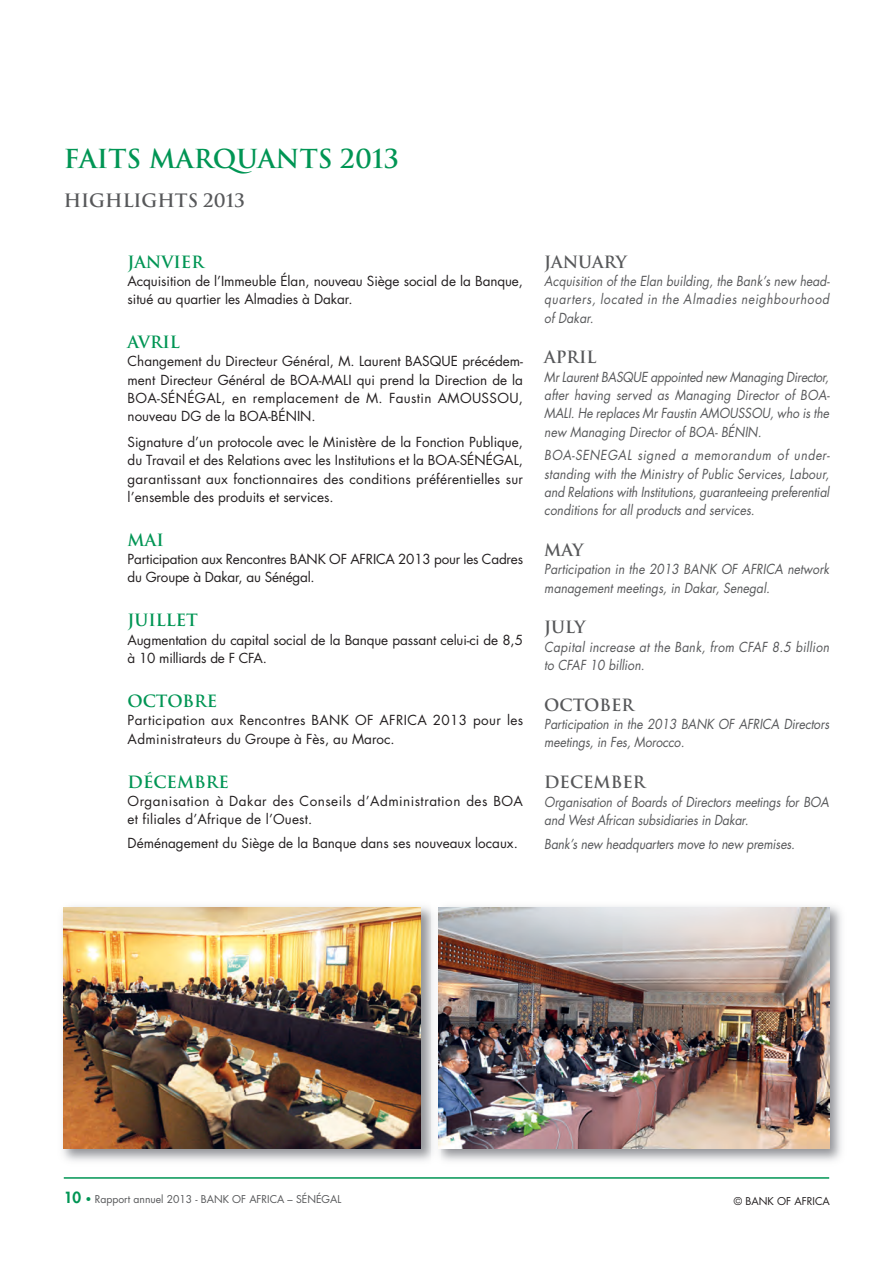
<style>
.page{position:relative;width:893px;height:1263px;background:#fff}
.page>*{position:absolute;margin:0;border:0;box-sizing:border-box;transform-origin:0 0}
.t1{font:700 25.5px "Trajan";color:#009554}
.t2{font:700 18px "Trajan";color:#57585a}
.t3{font:700 16.5px "Trajan";color:#009554}
.t4{font:700 16.5px "Trajan";color:#57585a}
.t5{font:italic 13.5px/18.3px "Futura";color:#57585a;text-align:justify;scale:.9 1}
.t6{font:13.5px/18.3px "Futura";color:#231f20}
.t7{font:13.5px/18.3px "Futura";letter-spacing:.03em;color:#231f20}
.t8{font:13.5px/18.3px "Futura";letter-spacing:.035em;color:#231f20}
.t9{font:italic 13.5px/18.3px "Futura";letter-spacing:.02em;color:#57585a;scale:.9 1}
.t10{font:10.5px "Futura";color:#57585a}
.t11{font:10.5px "Futura";color:#231f20}
.s1{font-weight:800;font-size:15px;color:#009554}
.s2{color:#009554}
</style>
<div class="page">
<hr style="left:64px;top:1177px;width:765px;height:2px;background:#009554">
<img style="left:62px;top:906px;width:780px;height:255px">
<img style="left:64px;top:908px;width:357px;height:240px">
<img style="left:439px;top:908px;width:390px;height:240px">
<h1 class="t1" style="left:64px;top:144px;width:337px">FAITS MARQUANTS 2013</h1>
<h2 class="t2" style="left:64px;top:190px;width:183px">HIGHLIGHTS 2013</h2>
<p class="t3" style="left:128px;top:252px;width:78px">JANVIER</p>
<p class="t6" style="left:128px;top:273px;width:397px">Acquisition de l’Immeuble Élan, nouveau Siège social de la Banque, situé au quartier les Almadies à Dakar.</p>
<p class="t3" style="left:128px;top:333px;width:54px">AVRIL</p>
<p class="t6" style="left:128px;top:353px;width:397px;text-align:justify">Changement du Directeur Général, M. Laurent BASQUE précédem&shy;ment Directeur Général de BOA-MALI qui prend la Direction de la BOA-SÉNÉGAL, en remplacement de M. Faustin AMOUSSOU, nouveau DG de la BOA-BÉNIN.</p>
<p class="t6" style="left:128px;top:434px;width:397px;text-align:justify">Signature d’un protocole avec le Ministère de la Fonction Publique, du Travail et des Relations avec les Institutions et la BOA-SÉNÉGAL, garantissant aux fonctionnaires des conditions préférentielles sur l’ensemble des produits et services.</p>
<p class="t3" style="left:128px;top:530px;width:38px">MAI</p>
<p class="t6" style="left:128px;top:551px;width:397px">Participation aux Rencontres BANK OF AFRICA 2013 pour les Cadres du Groupe à Dakar, au Sénégal.</p>
<p class="t3" style="left:128px;top:611px;width:72px">JUILLET</p>
<p class="t6" style="left:128px;top:632px;width:397px">Augmentation du capital social de la Banque passant celui-ci de 8,5 à 10 milliards de F CFA.</p>
<p class="t3" style="left:128px;top:692px;width:91px">OCTOBRE</p>
<p class="t7" style="left:128px;top:712px;width:397px">Participation aux Rencontres BANK OF AFRICA 2013 pour les<br>Administrateurs du Groupe à Fès, au Maroc.</p>
<p class="t3" style="left:128px;top:772px;width:103px">DÉCEMBRE</p>
<p class="t8" style="left:128px;top:793px;width:397px">Organisation à Dakar des Conseils d’Administration des BOA et filiales d’Afrique de l’Ouest.</p>
<p class="t6" style="left:128px;top:835px;width:392px">Déménagement du Siège de la Banque dans ses nouveaux locaux.</p>
<p class="t4" style="left:544px;top:252px;width:84px">JANUARY</p>
<p class="t5" style="left:544px;top:273px;width:319px">Acquisition of the Elan building, the Bank’s new head&shy;quarters, located in the Almadies neighbourhood of Dakar.</p>
<p class="t4" style="left:544px;top:348px;width:54px">APRIL</p>
<p class="t5" style="left:544px;top:369px;width:319px">Mr Laurent BASQUE appointed new Managing Director, after having served as Managing Director of BOA-MALI. He replaces Mr Faustin AMOUSSOU, who is the new Managing Director of BOA- BÉNIN.</p>
<p class="t5" style="left:544px;top:447px;width:319px">BOA-SENEGAL signed a memorandum of under&shy;standing with the Ministry of Public Services, Labour, and Relations with Institutions, guaranteeing preferential conditions for all products and services.</p>
<p class="t4" style="left:544px;top:541px;width:41px">MAY</p>
<p class="t5" style="left:544px;top:561px;width:318px">Participation in the 2013 BANK OF AFRICA network management meetings, in Dakar, Senegal.</p>
<p class="t4" style="left:544px;top:618px;width:43px">JULY</p>
<p class="t9" style="left:544px;top:639px;width:318px">Capital increase at the Bank, from CFAF 8.5 billion to CFAF 10 billion.</p>
<p class="t4" style="left:544px;top:695px;width:91px">OCTOBER</p>
<p class="t5" style="left:544px;top:716px;width:318px">Participation in the 2013 BANK OF AFRICA Directors meetings, in Fes, Morocco.</p>
<p class="t4" style="left:544px;top:773px;width:103px">DECEMBER</p>
<p class="t5" style="left:544px;top:794px;width:318px">Organisation of Boards of Directors meetings for BOA and West African subsidiaries in Dakar.</p>
<p class="t5" style="left:544px;top:836px;width:280px">Bank’s new headquarters move to new premises.</p>
<p class="t10" style="left:64px;top:1195px;width:279px"><span class="s1">10</span> <span class="s2">•</span> Rapport annuel 2013 - BANK OF AFRICA – SÉNÉGAL</p>
<p class="t11" style="left:734px;top:1196px;width:97px">© BANK OF AFRICA</p>
</div>
